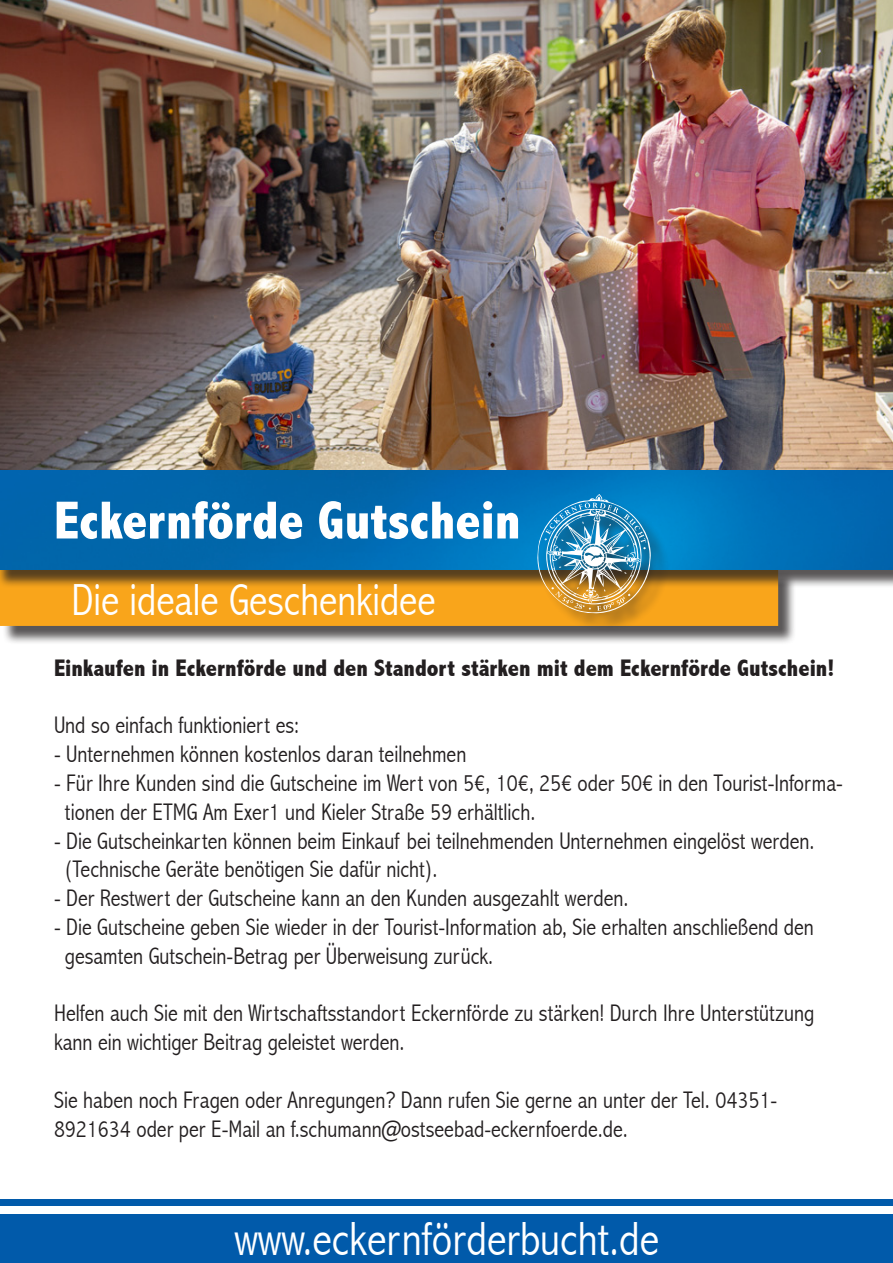
<style>
.page{position:relative;width:893px;height:1263px;background:#fff}
.page>*{position:absolute;margin:0;border:0;box-sizing:border-box;transform-origin:0 0}
.t1{font:800 condensed 54px "Abadi";color:#fff}
.t2{font:300 condensed 48px "Abadi";color:#fff}
.t3{font:300 condensed 45px "Abadi";color:#fff}
.t4{font:300 condensed 24px/28.8px "Abadi";color:#231f20}
.t5{font:800 condensed 24px "Abadi";color:#231f20}
</style>
<div class="page">
<div style="left:2px;top:570px;width:795px;height:74px;background:#231f20;opacity:.75"></div>
<div style="left:1px;top:568px;width:776px;height:57px;background:#f9a51b"></div>
<div style="left:0;top:568px;width:778px;height:58px;border:2px solid #f9a51b"></div>
<div style="left:0;top:472px;width:893px;height:116px;background:#231f20;opacity:.75"></div>
<img style="left:0;top:0;width:893px;height:570px">
<div style="left:540px;top:497px;width:129px;height:135px;background:#231f20;opacity:.75"></div>
<img style="left:537px;top:494px;width:114px;height:122px">
<div style="left:0;top:1199px;width:893px;height:63px;background:#015aaa"></div>
<div style="left:0;top:1206px;width:893px;height:8px;background:#fff"></div>
<img style="left:11px;top:6px;width:246px;height:229px;border-radius:50%">
<p class="t1" style="left:54px;top:489px;width:468px">Eckernförde Gutschein</p>
<p class="t3" style="left:72px;top:573px;width:366px">Die ideale Geschenkidee</p>
<p class="t5" style="left:54px;top:654px;width:782px">Einkaufen in Eckernförde und den Standort stärken mit dem Eckernförde Gutschein!</p>
<p class="t4" style="left:54px;top:711px;width:247px">Und so einfach funktioniert es:</p>
<p class="t4" style="left:54px;top:740px;width:414px">- Unternehmen können kostenlos daran teilnehmen</p>
<p class="t4" style="left:65px;top:768px;width:779px;text-indent:-11px">- Für Ihre Kunden sind die Gutscheine im Wert von 5€, 10€, 25€ oder 50€ in den Tourist-Informa&shy;tionen der ETMG Am Exer1 und Kieler Straße 59 erhältlich.</p>
<p class="t4" style="left:65px;top:826px;width:751px;text-indent:-11px">- Die Gutscheinkarten können beim Einkauf bei teilnehmenden Unternehmen eingelöst werden. (Technische Geräte benötigen Sie dafür nicht).</p>
<p class="t4" style="left:54px;top:884px;width:576px">- Der Restwert der Gutscheine kann an den Kunden ausgezahlt werden.</p>
<p class="t4" style="left:65px;top:912px;width:750px;text-indent:-11px">- Die Gutscheine geben Sie wieder in der Tourist-Information ab, Sie erhalten anschließend den gesamten Gutschein-Betrag per Überweisung zurück.</p>
<p class="t4" style="left:54px;top:999px;width:762px">Helfen auch Sie mit den Wirtschaftsstandort Eckernförde zu stärken! Durch Ihre Unterstützung kann ein wichtiger Beitrag geleistet werden.</p>
<p class="t4" style="left:54px;top:1085px;width:725px">Sie haben noch Fragen oder Anregungen? Dann rufen Sie gerne an unter der Tel. 04351-<br>8921634 oder per E-Mail an f.schumann@ostseebad-eckernfoerde.de.</p>
<p class="t2" style="left:234px;top:1211px;width:426px">www.eckernförderbucht.de</p>
</div>
